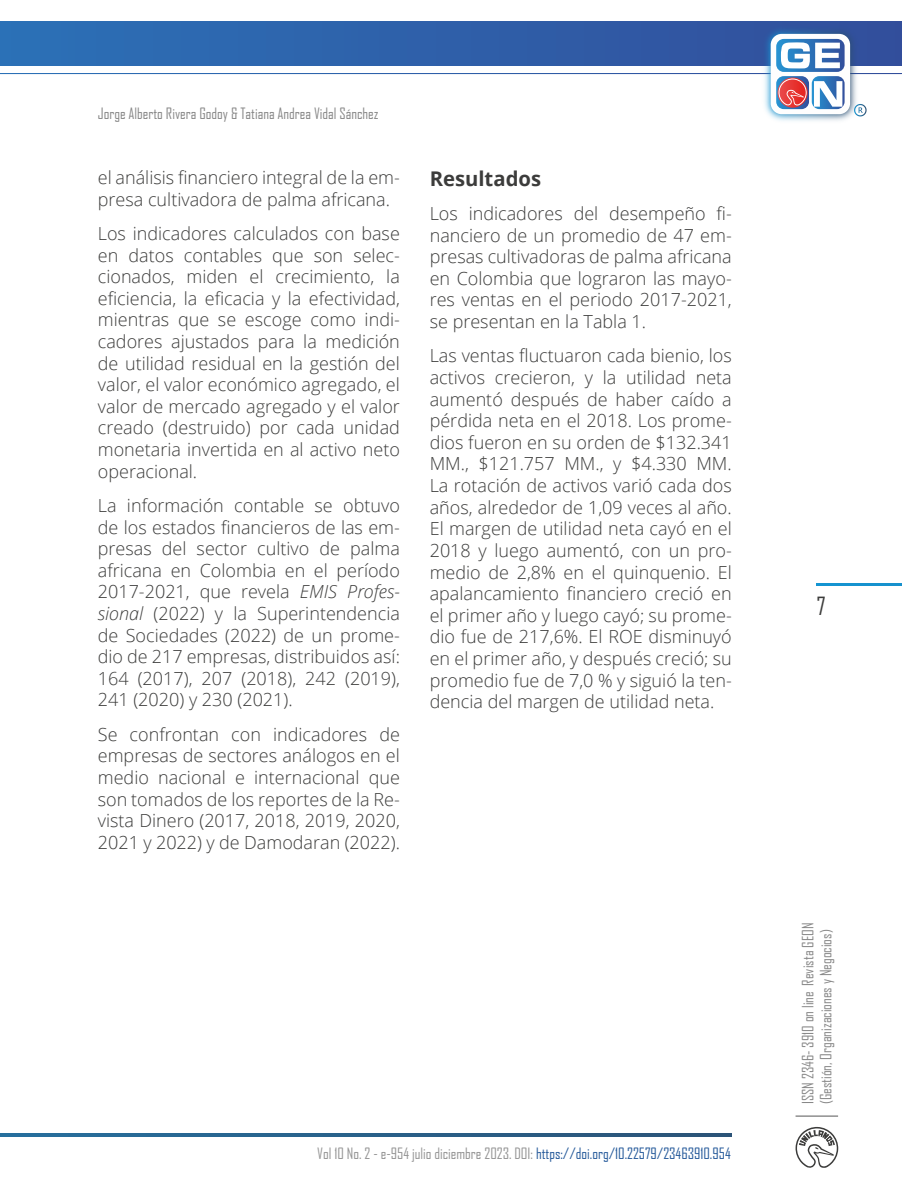
<style>
.page{position:relative;width:902px;height:1191px;background:#fff}
.page>*{position:absolute;margin:0;border:0;box-sizing:border-box;transform-origin:0 0}
.t1{font:24px "Agency FB";color:#3c3c3b}
.t2{font:700 20.25px "Open Sans";color:#3c3c3b}
.t3{font:300 18px/21.6px "Open Sans";color:#3c3c3b;text-align:justify}
.t4{font:15px/18px "Agency FB";color:#878787}
.t5{font:15px "Agency FB";color:#949494}
.s1{font-style:italic}
.s2{color:#275b9b}
</style>
<div class="page">
<div style="left:0;top:22px;width:901px;height:43px;background:linear-gradient(to bottom,#2e63ac,#2e63ac)"></div>
<img style="left:715px;top:21px;width:186px;height:100px">
<div style="left:770px;top:34px;width:80px;height:80px;background:#fefefe;border-radius:11px"></div>
<svg style="left:776px;top:39px;width:68px;height:70px"></svg>
<hr style="left:795px;top:1115px;width:43px;height:1px;background:#575756">
<svg style="left:795px;top:1126px;width:43px;height:42px"></svg>
<svg style="left:0;top:1133px;width:731px;height:4px;background:#296089"></svg>
<hr style="left:816px;top:583px;width:85px;height:2px;background:#1692cf">
<p class="t4" style="left:98px;top:105px;width:282px">Jorge Alberto Rivera Godoy &amp; Tatiana Andrea Vidal Sánchez</p>
<p class="t3" style="left:98px;top:166px;width:303px">el análisis financiero integral de la em&shy;presa cultivadora de palma africana.</p>
<p class="t3" style="left:98px;top:222px;width:303px">Los indicadores calculados con base en datos contables que son selec&shy;cionados, miden el crecimiento, la eficiencia, la eficacia y la efectividad, mientras que se escoge como indi&shy;cadores ajustados para la medición de utilidad residual en la gestión del valor, el valor económico agregado, el valor de mercado agregado y el valor creado (destruido) por cada unidad monetaria invertida en al activo neto operacional.</p>
<p class="t3" style="left:98px;top:494px;width:303px">La información contable se obtuvo de los estados financieros de las em&shy;presas del sector cultivo de palma africana en Colombia en el período 2017-2021, que revela <span class="s1">EMIS Profes&shy;sional</span> (2022) y la Superintendencia de Sociedades (2022) de un prome&shy;dio de 217 empresas, distribuidos así:<br>164 (2017), 207 (2018), 242 (2019), 241 (2020) y 230 (2021).</p>
<p class="t3" style="left:98px;top:723px;width:303px">Se confrontan con indicadores de empresas de sectores análogos en el medio nacional e internacional que son tomados de los reportes de la Re&shy;vista Dinero (2017, 2018, 2019, 2020, 2021 y 2022) y de Damodaran (2022).</p>
<p class="t2" style="left:429px;top:164px;width:113px">Resultados</p>
<p class="t3" style="left:429px;top:202px;width:303px">Los indicadores del desempeño fi&shy;nanciero de un promedio de 47 em&shy;presas cultivadoras de palma africana en Colombia que lograron las mayo&shy;res ventas en el periodo 2017-2021, se presentan en la Tabla 1.</p>
<p class="t3" style="left:429px;top:344px;width:303px">Las ventas fluctuaron cada bienio, los activos crecieron, y la utilidad neta aumentó después de haber caído a pérdida neta en el 2018. Los prome&shy;dios fueron en su orden de $132.341<br>MM., $121.757 MM., y $4.330 MM.<br>La rotación de activos varió cada dos años, alrededor de 1,09 veces al año.<br>El margen de utilidad neta cayó en el 2018 y luego aumentó, con un pro&shy;medio de 2,8% en el quinquenio. El apalancamiento financiero creció en el primer año y luego cayó; su prome&shy;dio fue de 217,6%. El ROE disminuyó en el primer año, y después creció; su promedio fue de 7,0 % y siguió la ten&shy;dencia del margen de utilidad neta.</p>
<p class="t5" style="left:317px;top:1144px;width:415px">Vol 10 No. 2 - e-954 julio diciembre 2023. DOI: <span class="s2">https://doi.org/10.22579/23463910.954</span></p>
<h1 class="t1" style="left:816px;top:591px;width:10px">7</h1>
<p class="t4" style="left:798px;top:1104px;width:183px;rotate:-90deg">ISSN 2346- 3910 on line Revista GEON (Gestión, Organizaciones y Negocios)</p>
</div>
